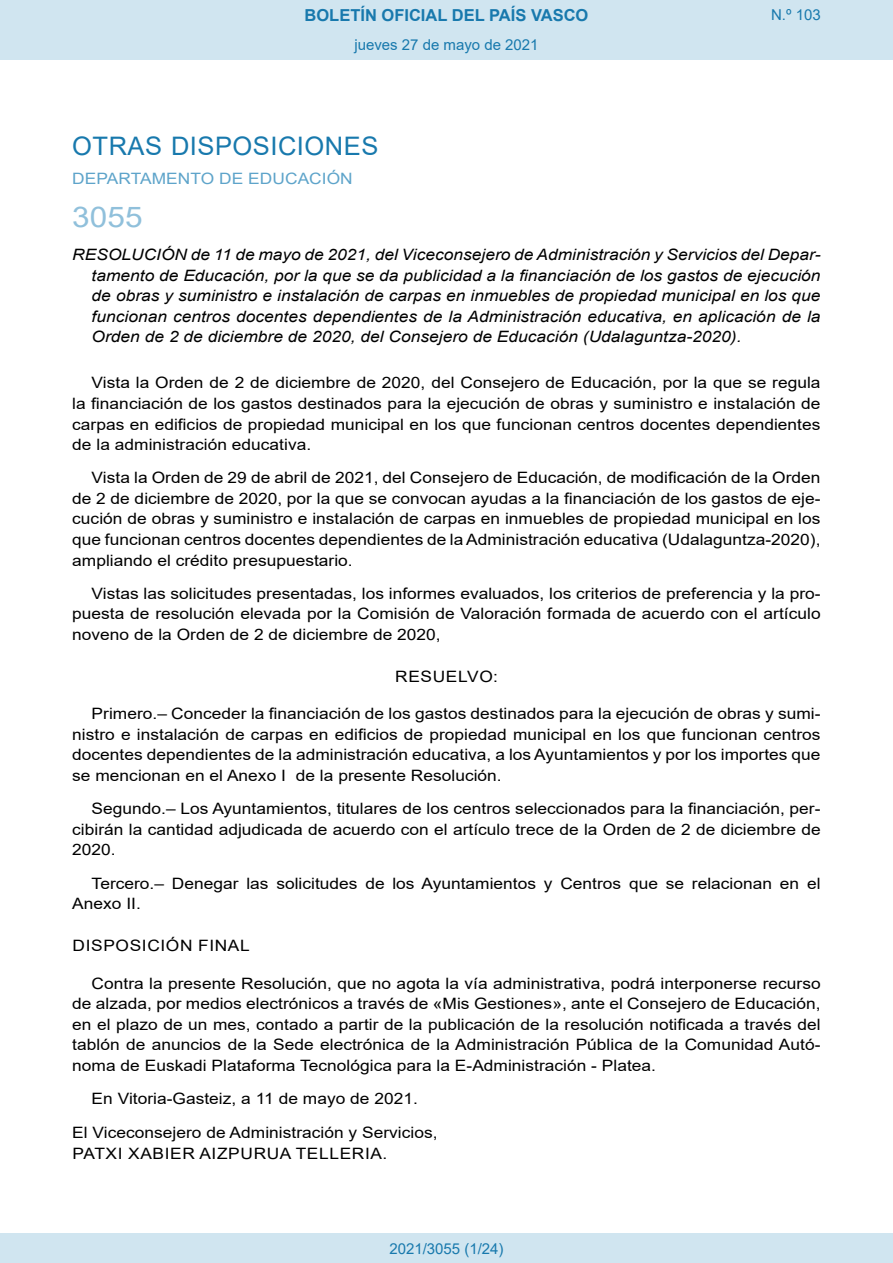
<style>
.page{position:relative;width:893px;height:1263px;background:#fff}
.page>*{position:absolute;margin:0;border:0;box-sizing:border-box;transform-origin:0 0}
.BOPVOrden{font:28.5px "Arial";color:#90c0db;scale:1.11 1}
.BOPVSeccion{font:25.5px "Arial";letter-spacing:.02em;color:#1879ad}
.t1{font:700 16.5px "Arial";color:#1879ad}
.BOPVDetalle{font:15.6px/20.5px "Arial";color:#000;text-align:justify;scale:1.11 1}
.BOPVTitulo{font:italic 15.6px/20.5px "Arial";color:#000;text-align:justify;scale:1.11 1}
.BOPVFirmaPuesto{font:15.6px "Arial";color:#000;scale:1.11 1}
.BOPVFirmaLugFec{font:15.6px "Arial";color:#000;scale:1.11 1}
.BOPVFirmaNombre{font:15.6px "Arial";letter-spacing:.035em;color:#000;scale:1.11 1}
.BOPVOrganismo{font:15.6px "Arial";letter-spacing:.005em;color:#5ea4ca;scale:1.11 1}
.BOPVDisposicion{font:15.6px "Arial";letter-spacing:.035em;color:#000;scale:1.11 1}
.BOPVClave{font:15.6px "Arial";letter-spacing:.035em;color:#000;scale:1.11 1}
.Paginacion_Centro{font:15px "Arial";color:#1879ad}
</style>
<div class="page">
<div style="left:0;top:0;width:893px;height:60px;background:#d0e5f0"></div>
<div style="left:0;top:1233px;width:893px;height:30px;background:#d0e5f0"></div>
<p class="t1" style="left:305px;top:3px;width:285px">BOLETÍN OFICIAL DEL PAÍS VASCO</p>
<p class="Paginacion_Centro" style="left:354px;top:35px;width:186px">jueves 27 de mayo de 2021</p>
<p class="Paginacion_Centro" style="left:771px;top:5px;width:51px">N.º 103</p>
<p class="BOPVSeccion" style="left:72px;top:128px;width:308px">OTRAS DISPOSICIONES</p>
<p class="BOPVOrganismo" style="left:72px;top:168px;width:254px">DEPARTAMENTO DE EDUCACIÓN</p>
<p class="BOPVOrden" style="left:72px;top:197px;width:65px">3055</p>
<p class="BOPVTitulo" style="left:92px;top:245px;width:658px;text-indent:-19px">RESOLUCIÓN de 11 de mayo de 2021, del Viceconsejero de Administración y Servicios del Depar&shy;tamento de Educación, por la que se da publicidad a la financiación de los gastos de ejecución de obras y suministro e instalación de carpas en inmuebles de propiedad municipal en los que funcionan centros docentes dependientes de la Administración educativa, en aplicación de la Orden de 2 de diciembre de 2020, del Consejero de Educación (Udalaguntza-2020).</p>
<p class="BOPVDetalle" style="left:72px;top:373px;width:676px;text-indent:19px">Vista la Orden de 2 de diciembre de 2020, del Consejero de Educación, por la que se regula la financiación de los gastos destinados para la ejecución de obras y suministro e instalación de carpas en edificios de propiedad municipal en los que funcionan centros docentes dependientes de la administración educativa.</p>
<p class="BOPVDetalle" style="left:72px;top:467px;width:676px;text-indent:19px">Vista la Orden de 29 de abril de 2021, del Consejero de Educación, de modificación de la Orden de 2 de diciembre de 2020, por la que se convocan ayudas a la financiación de los gastos de eje&shy;cución de obras y suministro e instalación de carpas en inmuebles de propiedad municipal en los que funcionan centros docentes dependientes de la Administración educativa (Udalaguntza-2020), ampliando el crédito presupuestario.</p>
<p class="BOPVDetalle" style="left:72px;top:583px;width:676px;text-indent:19px">Vistas las solicitudes presentadas, los informes evaluados, los criterios de preferencia y la pro&shy;puesta de resolución elevada por la Comisión de Valoración formada de acuerdo con el artículo noveno de la Orden de 2 de diciembre de 2020,</p>
<p class="BOPVClave" style="left:395px;top:666px;width:94px">RESUELVO:</p>
<p class="BOPVDetalle" style="left:72px;top:703px;width:676px;text-indent:19px">Primero.– Conceder la financiación de los gastos destinados para la ejecución de obras y sumi&shy;nistro e instalación de carpas en edificios de propiedad municipal en los que funcionan centros docentes dependientes de la administración educativa, a los Ayuntamientos y por los importes que se mencionan en el Anexo I de la presente Resolución.</p>
<p class="BOPVDetalle" style="left:72px;top:798px;width:676px;text-indent:19px">Segundo.– Los Ayuntamientos, titulares de los centros seleccionados para la financiación, per&shy;cibirán la cantidad adjudicada de acuerdo con el artículo trece de la Orden de 2 de diciembre de 2020.</p>
<p class="BOPVDetalle" style="left:72px;top:873px;width:676px;text-indent:19px">Tercero.– Denegar las solicitudes de los Ayuntamientos y Centros que se relacionan en el<br>Anexo II.</p>
<p class="BOPVDisposicion" style="left:73px;top:935px;width:161px">DISPOSICIÓN FINAL</p>
<p class="BOPVDetalle" style="left:72px;top:973px;width:676px;text-indent:19px">Contra la presente Resolución, que no agota la vía administrativa, podrá interponerse recurso de alzada, por medios electrónicos a través de «Mis Gestiones», ante el Consejero de Educación, en el plazo de un mes, contado a partir de la publicación de la resolución notificada a través del tablón de anuncios de la Sede electrónica de la Administración Pública de la Comunidad Autó&shy;noma de Euskadi Plataforma Tecnológica para la E-Administración - Platea.</p>
<p class="BOPVFirmaLugFec" style="left:92px;top:1088px;width:295px">En Vitoria-Gasteiz, a 11 de mayo de 2021.</p>
<p class="BOPVFirmaPuesto" style="left:72px;top:1121px;width:331px">El Viceconsejero de Administración y Servicios,</p>
<p class="BOPVFirmaNombre" style="left:73px;top:1142px;width:285px">PATXI XABIER AIZPURUA TELLERIA.</p>
<p class="Paginacion_Centro" style="left:389px;top:1238px;width:116px">2021/3055 (1/24)</p>
</div>
